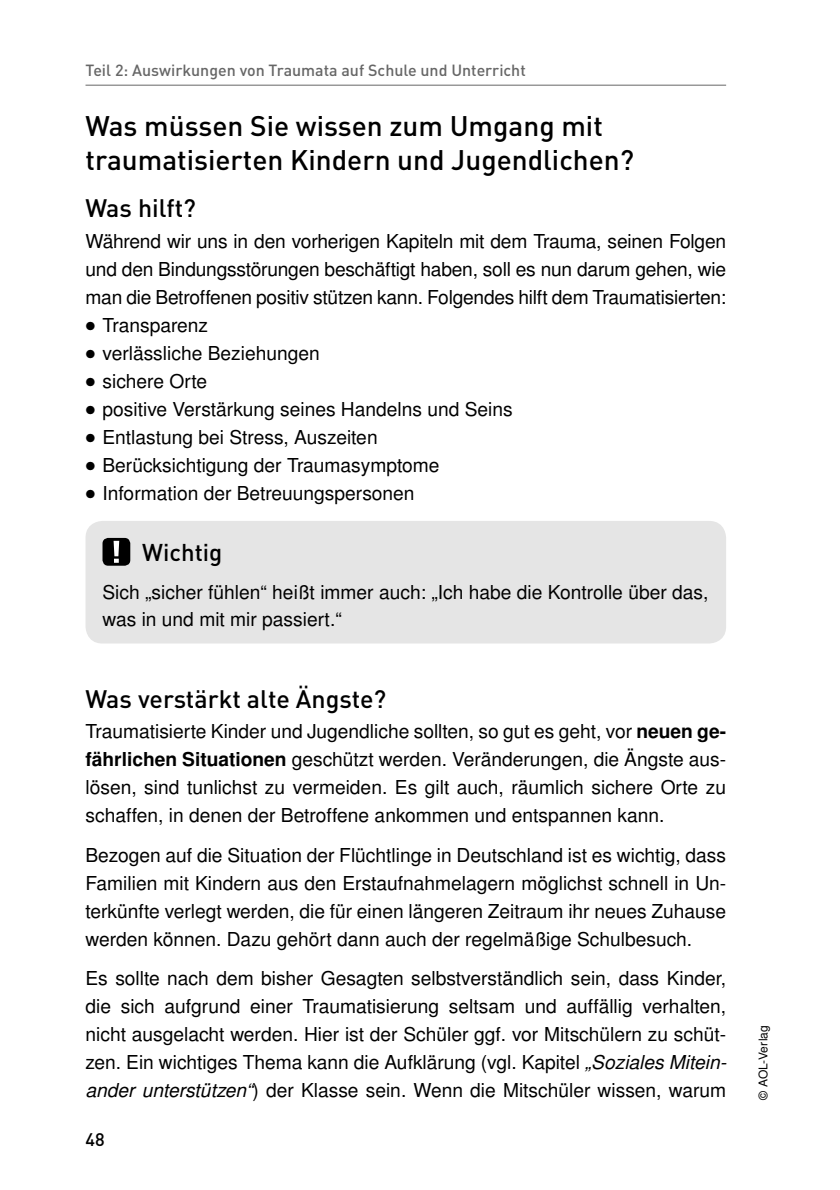
<style>
.page{position:relative;width:840px;height:1190px;background:#fff}
.page>*{position:absolute;margin:0;border:0;box-sizing:border-box;transform-origin:0 0}
.t1{font:500 28px/34px "DIN";color:#000}
.t2{font:500 25px "DIN";color:#000}
.t3{font:500 24px "DIN";color:#000}
.t4{font:19.2px/28px "Nimbus San LOT";color:#000;text-align:justify}
.t5{font:500 18px "DIN";color:#000}
.t6{font:500 16px "DIN";color:#666}
.t7{font:12px "Nimbus San LOT";letter-spacing:.02em;color:#000}
.s1{font-family:"European Pi Three";font-size:18px}
.s2{font-weight:700}
.s3{font-style:italic}
</style>
<div class="page">
<hr style="left:86px;top:85px;width:640px;height:1px;background:#666">
<div style="left:86px;top:521px;width:640px;height:123px;background:#e5e5e5;border-radius:17px"></div>
<div style="left:103px;top:538px;width:27px;height:28px;background:#000;border-radius:6px"></div>
<svg style="left:114px;top:541px;width:5px;height:22px"></svg>
<p class="t6" style="left:86px;top:65px;width:442px">Teil 2: Auswirkungen von Traumata auf Schule und Unterricht</p>
<h1 class="t1" style="left:86px;top:112px;width:550px">Was müssen Sie wissen zum Umgang mit traumatisierten Kindern und Jugendlichen?</h1>
<h2 class="t2" style="left:86px;top:200px;width:112px">Was hilft?</h2>
<p class="t4" style="left:86px;top:229px;width:642px">Während wir uns in den vorherigen Kapiteln mit dem Trauma, seinen Folgen und den Bindungsstörungen beschäftigt haben, soll es nun darum gehen, wie man die Betroffenen positiv stützen kann. Folgendes hilft dem Traumatisierten:</p>
<p class="t4" style="left:86px;top:313px;width:124px"><span class="s1">-</span> Transparenz</p>
<p class="t4" style="left:86px;top:341px;width:236px"><span class="s1">-</span> verlässliche Beziehungen</p>
<p class="t4" style="left:86px;top:369px;width:123px"><span class="s1">-</span> sichere Orte</p>
<p class="t4" style="left:86px;top:397px;width:429px"><span class="s1">-</span> positive Verstärkung seines Handelns und Seins</p>
<p class="t4" style="left:86px;top:425px;width:294px"><span class="s1">-</span> Entlastung bei Stress, Auszeiten</p>
<p class="t4" style="left:86px;top:453px;width:356px"><span class="s1">-</span> Berücksichtigung der Traumasymptome</p>
<p class="t4" style="left:86px;top:481px;width:331px"><span class="s1">-</span> Information der Betreuungspersonen</p>
<p class="t3" style="left:142px;top:545px;width:82px">Wichtig</p>
<p class="t4" style="left:103px;top:581px;width:607px;line-height:26.4px">Sich „sicher fühlen“ heißt immer auch: „Ich habe die Kontrolle über das, was in und mit mir passiert.“</p>
<h2 class="t2" style="left:86px;top:690px;width:302px">Was verstärkt alte Ängste?</h2>
<p class="t4" style="left:86px;top:719px;width:642px">Traumatisierte Kinder und Jugendliche sollten, so gut es geht, vor <span class="s2">neuen ge&shy;fährlichen Situationen</span> geschützt werden. Veränderungen, die Ängste aus&shy;lösen, sind tunlichst zu vermeiden. Es gilt auch, räumlich sichere Orte zu schaffen, in denen der Betroffene ankommen und entspannen kann.</p>
<p class="t4" style="left:86px;top:843px;width:642px">Bezogen auf die Situation der Flüchtlinge in Deutschland ist es wichtig, dass Familien mit Kindern aus den Erstaufnahmelagern möglichst schnell in Un&shy;terkünfte verlegt werden, die für einen längeren Zeitraum ihr neues Zuhause werden können. Dazu gehört dann auch der regelmäßige Schulbesuch.</p>
<p class="t4" style="left:86px;top:966px;width:642px">Es sollte nach dem bisher Gesagten selbstverständlich sein, dass Kinder, die sich aufgrund einer Traumatisierung seltsam und auffällig verhalten, nicht ausgelacht werden. Hier ist der Schüler ggf. vor Mitschülern zu schüt&shy;zen. Ein wichtiges Thema kann die Aufklärung (vgl. Kapitel <span class="s3">„Soziales Mitein&shy;ander unterstützen“</span>) der Klasse sein. Wenn die Mitschüler wissen, warum</p>
<p class="t5" style="left:86px;top:1133px;width:21px">48</p>
<p class="t7" style="left:759px;top:1100px;width:76px;rotate:-90deg">© AOL-Verlag</p>
</div>
